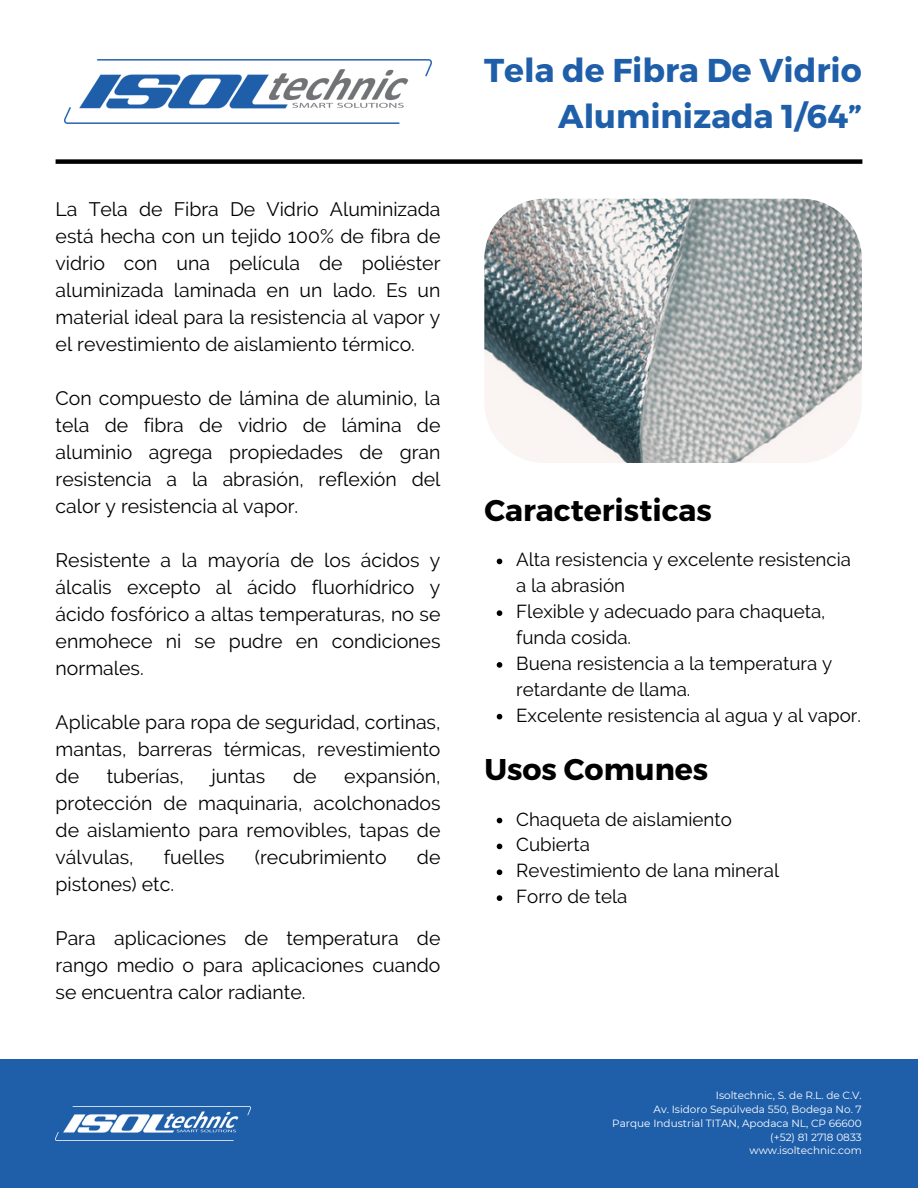
<style>
.page{position:relative;width:918px;height:1188px;background:#fff}
.page>*{position:absolute;margin:0;border:0;box-sizing:border-box;transform-origin:0 0}
.t1{font:700 33px/46.2px "Montserrat";color:#1f5faa;text-align:right}
.t2{font:700 30px "Montserrat";color:#000}
.t3{font:19.5px/27px "Raleway";color:#000;text-align:justify}
.t4{font:18.75px/25.8px "Raleway";color:#000}
.t5{font:10.5px "Montserrat";color:#fff}
</style>
<div class="page">
<img style="left:64px;top:60px;width:367px;height:64px">
<div style="left:56px;top:159px;width:806px;height:5px;background:#000"></div>
<div style="left:0;top:1060px;width:918px;height:128px;background:#1f5faa"></div>
<img style="left:56px;top:1109px;width:194px;height:32px">
<img style="left:484px;top:199px;width:378px;height:264px;border-radius:60px">
<svg style="left:497px;top:559px;width:5px;height:5px"></svg>
<svg style="left:497px;top:610px;width:5px;height:6px"></svg>
<svg style="left:497px;top:662px;width:5px;height:6px"></svg>
<svg style="left:497px;top:714px;width:5px;height:5px"></svg>
<svg style="left:497px;top:818px;width:5px;height:5px"></svg>
<svg style="left:497px;top:844px;width:5px;height:5px"></svg>
<svg style="left:497px;top:869px;width:5px;height:6px"></svg>
<svg style="left:497px;top:895px;width:5px;height:6px"></svg>
<p class="t3" style="left:56px;top:196px;width:386px">La Tela de Fibra De Vidrio Aluminizada está hecha con un tejido 100% de fibra de vidrio con una película de poliéster aluminizada laminada en un lado. Es un material ideal para la resistencia al vapor y el revestimiento de aislamiento térmico.</p>
<p class="t3" style="left:56px;top:385px;width:386px">Con compuesto de lámina de aluminio, la tela de fibra de vidrio de lámina de aluminio agrega propiedades de gran resistencia a la abrasión, reflexión del calor y resistencia al vapor.</p>
<p class="t3" style="left:56px;top:547px;width:386px">Resistente a la mayoría de los ácidos y álcalis excepto al ácido fluorhídrico y ácido fosfórico a altas temperaturas, no se enmohece ni se pudre en condiciones normales.</p>
<p class="t3" style="left:56px;top:709px;width:386px">Aplicable para ropa de seguridad, cortinas, mantas, barreras térmicas, revestimiento de</p>
<p class="t3" style="left:56px;top:763px;width:386px;text-indent:289px">expansión, protección de maquinaria, acolchonados de aislamiento para removibles, tapas de válvulas,</p>
<p class="t3" style="left:107px;top:763px;width:79px">tuberías,</p>
<p class="t3" style="left:212px;top:763px;width:55px">juntas</p>
<p class="t3" style="left:293px;top:763px;width:25px">de</p>
<p class="t3" style="left:164px;top:844px;width:62px">fuelles</p>
<p class="t3" style="left:255px;top:844px;width:133px">(recubrimiento</p>
<p class="t3" style="left:417px;top:844px;width:25px">de</p>
<p class="t3" style="left:56px;top:871px;width:120px">pistones) etc.</p>
<p class="t3" style="left:56px;top:925px;width:386px">Para aplicaciones de temperatura de rango medio o para aplicaciones cuando se encuentra calor radiante.</p>
<p class="t1" style="left:484px;top:45px;width:379px">Tela de Fibra De Vidrio<br>Aluminizada 1/64”</p>
<p class="t2" style="left:484px;top:491px;width:229px">Caracteristicas</p>
<p class="t4" style="left:516px;top:547px;width:336px">Alta resistencia y excelente resistencia a la abrasión</p>
<p class="t4" style="left:516px;top:599px;width:311px">Flexible y adecuado para chaqueta, funda cosida.</p>
<p class="t4" style="left:516px;top:650px;width:318px">Buena resistencia a la temperatura y retardante de llama.</p>
<p class="t4" style="left:516px;top:702px;width:346px">Excelente resistencia al agua y al vapor.</p>
<p class="t2" style="left:484px;top:750px;width:226px">Usos Comunes</p>
<p class="t4" style="left:516px;top:806px;width:217px">Chaqueta de aislamiento</p>
<p class="t4" style="left:516px;top:832px;width:75px">Cubierta</p>
<p class="t4" style="left:516px;top:858px;width:264px">Revestimiento de lana mineral</p>
<p class="t4" style="left:516px;top:884px;width:113px">Forro de tela</p>
<p class="t5" style="left:716px;top:1088px;width:147px">Isoltechnic, S. de R.L. de C.V.</p>
<p class="t5" style="left:654px;top:1102px;width:210px">Av. Isidoro Sepúlveda 550, Bodega No. 7</p>
<p class="t5" style="left:612px;top:1116px;width:251px">Parque Industrial TITAN, Apodaca NL, CP 66600</p>
<p class="t5" style="left:770px;top:1130px;width:93px">(+52) 81 2718 0833</p>
<p class="t5" style="left:749px;top:1144px;width:114px">www.isoltechnic.com</p>
</div>
